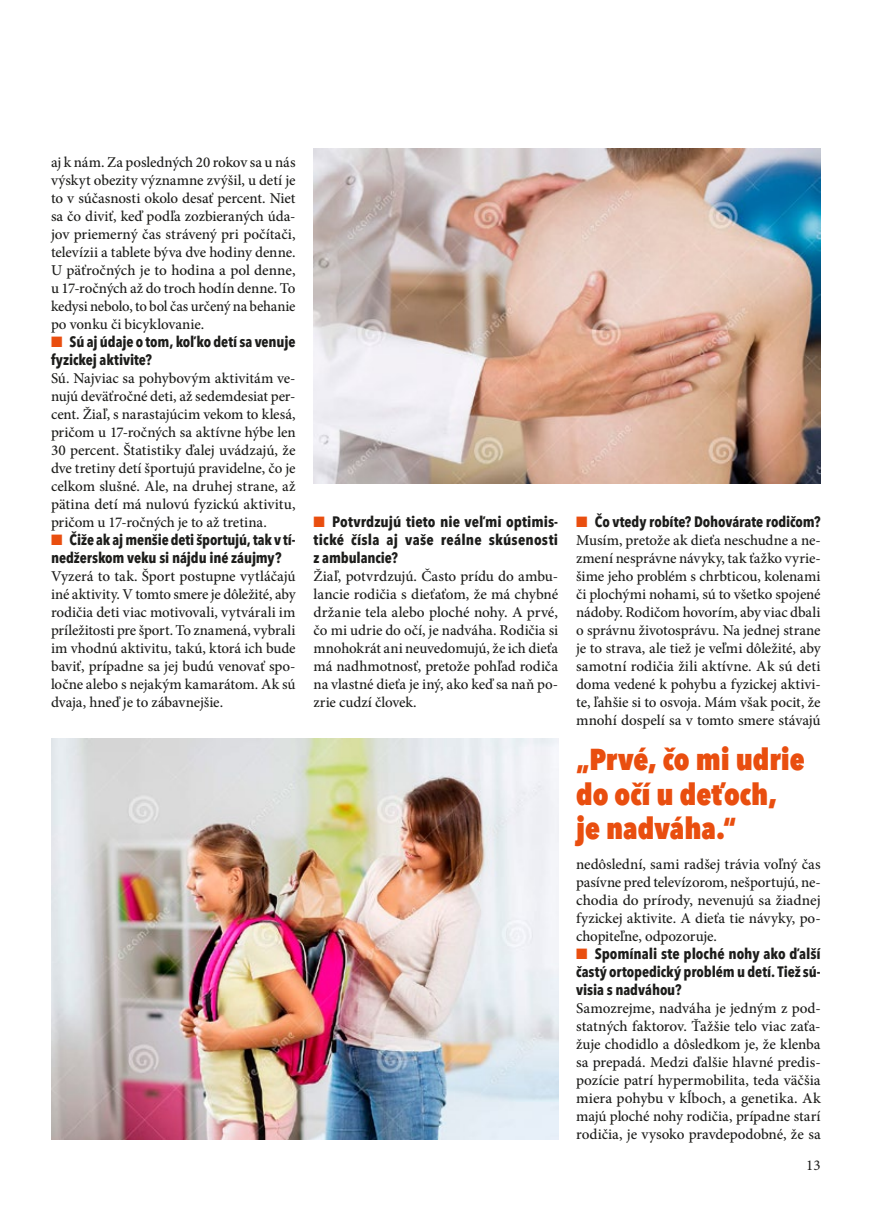
<style>
.page{position:relative;width:893px;height:1212px;background:#fff}
.page>*{position:absolute;margin:0;border:0;box-sizing:border-box;transform-origin:0 0}
.t1{font:800 condensed 30px/34.5px "Avenir Next LT Pro";letter-spacing:-.005em;color:#e94e0f}
.t2{font:500 15px/18px "Minion Pro";letter-spacing:-.005em;color:#1d1d1b;text-align:justify}
.t3{font:700 condensed 15px/18px "Avenir Next LT Pro";letter-spacing:-.005em;color:#1d1d1b}
.t4{font:15px "Minion Pro";color:#1d1d1b}
.s1{color:#e94e0f}
</style>
<div class="page">
<img style="left:51px;top:739px;width:507px;height:401px">
<img style="left:314px;top:149px;width:507px;height:335px">
<p class="t2" style="left:51px;top:153px;width:246px">aj k nám. Za posledných 20 rokov sa u nás výskyt obezity významne zvýšil, u detí je to v súčasnosti okolo desať percent. Niet sa čo diviť, keď podľa zozbieraných úda&shy;jov priemerný čas strávený pri počítači, televízii a tablete býva dve hodiny denne.<br>U päťročných je to hodina a pol denne, u 17-ročných až do troch hodín denne. To kedysi nebolo, to bol čas určený na behanie po vonku či bicyklovanie.</p>
<p class="t3" style="left:51px;top:332px;width:246px"><span class="s1">■</span> Sú aj údaje o tom, koľko detí sa venuje fyzickej aktivite?</p>
<p class="t2" style="left:51px;top:369px;width:246px">Sú. Najviac sa pohybovým aktivitám ve&shy;nujú deväťročné deti, až sedemdesiat per&shy;cent. Žiaľ, s narastajúcim vekom to klesá, pričom u 17-ročných sa aktívne hýbe len 30 percent. Štatistiky ďalej uvádzajú, že dve tretiny detí športujú pravidelne, čo je celkom slušné. Ale, na druhej strane, až pätina detí má nulovú fyzickú aktivitu, pričom u 17-ročných je to až tretina.</p>
<p class="t3" style="left:51px;top:530px;width:246px"><span class="s1">■</span> Čiže ak aj menšie deti športujú, tak v tí&shy;nedžerskom veku si nájdu iné záujmy?</p>
<p class="t2" style="left:51px;top:567px;width:246px">Vyzerá to tak. Šport postupne vytláčajú iné aktivity. V tomto smere je dôležité, aby rodičia deti viac motivovali, vytvárali im príležitosti pre šport. To znamená, vybrali im vhodnú aktivitu, takú, ktorá ich bude baviť, prípadne sa jej budú venovať spo&shy;ločne alebo s nejakým kamarátom. Ak sú dvaja, hneď je to zábavnejšie.</p>
<p class="t3" style="left:314px;top:512px;width:246px;text-align:justify"><span class="s1">■</span> Potvrdzujú tieto nie veľmi optimis&shy;tické čísla aj vaše reálne skúsenosti z ambulancie?</p>
<p class="t2" style="left:314px;top:567px;width:246px">Žiaľ, potvrdzujú. Často prídu do ambu&shy;lancie rodičia s dieťaťom, že má chybné držanie tela alebo ploché nohy. A prvé, čo mi udrie do očí, je nadváha. Rodičia si mnohokrát ani neuvedomujú, že ich dieťa má nadhmotnosť, pretože pohľad rodiča na vlastné dieťa je iný, ako keď sa naň po&shy;zrie cudzí človek.</p>
<p class="t3" style="left:576px;top:512px;width:246px"><span class="s1">■</span> Čo vtedy robíte? Dohovárate rodičom?</p>
<p class="t2" style="left:576px;top:531px;width:246px">Musím, pretože ak dieťa neschudne a ne&shy;zmení nesprávne návyky, tak ťažko vyrie&shy;šime jeho problém s chrbticou, kolenami či plochými nohami, sú to všetko spojené nádoby. Rodičom hovorím, aby viac dbali o správnu životosprávu. Na jednej strane je to strava, ale tiež je veľmi dôležité, aby samotní rodičia žili aktívne. Ak sú deti doma vedené k pohybu a fyzickej aktivi&shy;te, ľahšie si to osvoja. Mám však pocit, že mnohí dospelí sa v tomto smere stávajú</p>
<h1 class="t1" style="left:576px;top:742px;width:230px">„Prvé, čo mi udrie do očí u deťoch, je nadváha.“</h1>
<p class="t2" style="left:576px;top:855px;width:246px">nedôslední, sami radšej trávia voľný čas pasívne pred televízorom, nešportujú, ne&shy;chodia do prírody, nevenujú sa žiadnej fyzickej aktivite. A dieťa tie návyky, po&shy;chopiteľne, odpozoruje.</p>
<p class="t3" style="left:576px;top:944px;width:246px;text-align:justify"><span class="s1">■</span> Spomínali ste ploché nohy ako ďalší častý ortopedický problém u detí. Tiež sú&shy;visia s nadváhou?</p>
<p class="t2" style="left:576px;top:999px;width:246px">Samozrejme, nadváha je jedným z pod&shy;statných faktorov. Ťažšie telo viac zaťa&shy;žuje chodidlo a dôsledkom je, že klenba sa prepadá. Medzi ďalšie hlavné predis&shy;pozície patrí hypermobilita, teda väčšia miera pohybu v kĺboch, a genetika. Ak majú ploché nohy rodičia, prípadne starí rodičia, je vysoko pravdepodobné, že sa</p>
<p class="t4" style="left:806px;top:1155px;width:16px">13</p>
</div>
